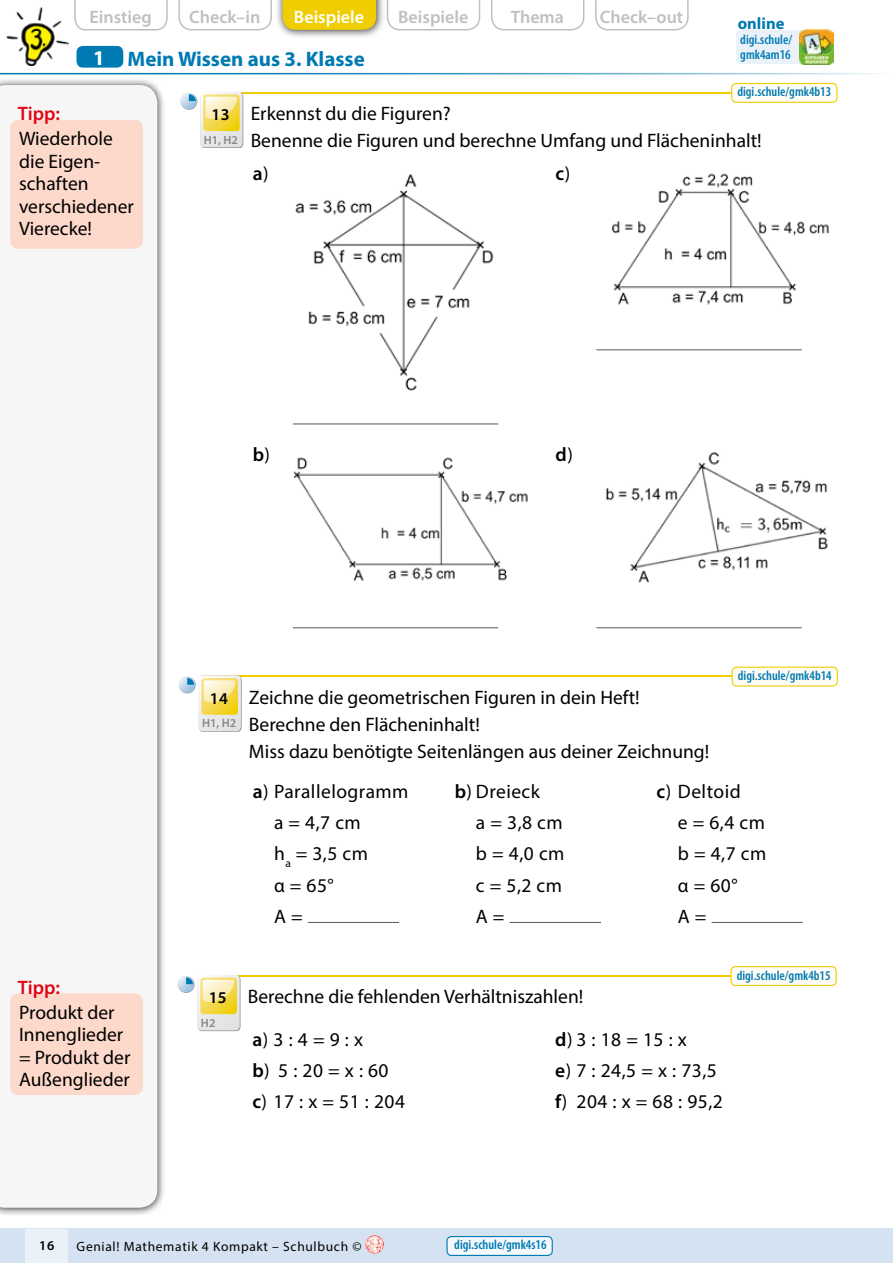
<style>
.page{position:relative;width:893px;height:1263px;background:#fff}
.page>*{position:absolute;margin:0;border:0;box-sizing:border-box;transform-origin:0 0}
.t1{font:700 21px "Myriad Pro";color:#007ab2}
.t2{font:19.5px/22.5px "Myriad Pro";color:#000}
.t3{font:19.5px/31.2px "Myriad Pro";letter-spacing:.025em;color:#000}
.t4{font:600 19.5px "Myriad Pro";color:#e30613}
.t5{font:600 19.5px "Myriad Pro";color:#000}
.t6{font:600 18px "Myriad Pro";color:#c1c0c0}
.t7{font:600 18px "Myriad Pro";color:#fff}
.t8{font:600 16.5px "Myriad Pro";color:#000}
.t9{font:700 16.5px "Myriad Pro";color:#007ab2}
.t10{font:600 condensed 13.5px/15px "Myriad Pro";color:#007ab2}
.t11{font:13.5px "Myriad Pro";letter-spacing:.05em;color:#000}
.t12{font:600 13.5px "Myriad Pro";color:#000}
.t13{font:600 12px "Myriad Pro";color:#878787}
.s1{color:#fff}
.s2{font-weight:400}
.s3{font-weight:600}
</style>
<div class="page">
<div style="left:0;top:1229px;width:893px;height:34px;background:#d4e2f1"></div>
<img style="left:365px;top:1235px;width:19px;height:19px;border-radius:9px">
<div style="left:26px;top:1229px;width:42px;height:34px;background:#eaf1f9"></div>
<div style="left:447px;top:1236px;width:105px;height:19px;background:#f5f8fc;border-radius:4px"></div>
<div style="left:446px;top:1236px;width:107px;height:20px;border:1px solid #007ab2;border-radius:4px"></div>
<hr style="left:0;top:73px;width:893px;height:1px;background:#007ab2">
<div style="left:77px;top:46px;width:46px;height:22px;background:#007ab2;border-radius:6px"></div>
<hr style="left:203px;top:92px;width:629px;height:2px;background:#efcd00">
<hr style="left:201px;top:676px;width:630px;height:1px;background:#efcd00">
<div style="left:181px;top:93px;width:16px;height:17px;background:#c6ccd2;border-radius:50%"></div>
<svg style="left:180px;top:93px;width:17px;height:16px"></svg>
<svg style="left:189px;top:92px;width:54px;height:56px"></svg>
<svg style="left:179px;top:676px;width:16px;height:17px"></svg>
<svg style="left:187px;top:675px;width:55px;height:57px"></svg>
<div style="left:732px;top:83px;width:105px;height:19px;background:#fffcf5;border-radius:4px"></div>
<div style="left:731px;top:83px;width:106px;height:20px;border:1px solid #efcd00;border-radius:4px"></div>
<div style="left:732px;top:667px;width:105px;height:19px;background:#fffcf5;border-radius:4px"></div>
<div style="left:732px;top:667px;width:106px;height:19px;border:1px solid #efcd00;border-radius:4px"></div>
<svg style="left:74px;top:0;width:94px;height:31px"></svg>
<svg style="left:178px;top:0;width:94px;height:31px"></svg>
<div style="left:275px;top:0;width:110px;height:39px;background:#000;opacity:.75"></div>
<div style="left:283px;top:0;width:93px;height:30px;background:#efcd00"></div>
<svg style="left:387px;top:0;width:93px;height:31px"></svg>
<svg style="left:491px;top:0;width:93px;height:31px"></svg>
<svg style="left:595px;top:0;width:94px;height:31px"></svg>
<div style="left:0;top:78px;width:166px;height:1138px;background:#000;opacity:.75"></div>
<div style="left:0;top:85px;width:157px;height:1123px;background:#f6f6f6"></div>
<div style="left:736px;top:30px;width:63px;height:34px;background:#eaf1f9"></div>
<img style="left:799px;top:30px;width:34px;height:34px">
<div style="left:10px;top:120px;width:133px;height:129px;background:#fcd9ca;border-radius:9px"></div>
<div style="left:10px;top:993px;width:133px;height:102px;background:#fcd9ca;border-radius:9px"></div>
<img style="left:295px;top:174px;width:199px;height:217px">
<img style="left:293px;top:457px;width:235px;height:124px">
<img style="left:605px;top:452px;width:223px;height:131px">
<img style="left:611px;top:173px;width:218px;height:132px">
<hr style="left:293px;top:424px;width:205px;height:1px;background:#575756">
<hr style="left:293px;top:627px;width:205px;height:1px;background:#575756">
<hr style="left:596px;top:627px;width:206px;height:1px;background:#575756">
<hr style="left:596px;top:349px;width:206px;height:1px;background:#575756">
<hr style="left:308px;top:922px;width:91px;height:1px;background:#575756">
<hr style="left:510px;top:922px;width:91px;height:1px;background:#575756">
<hr style="left:712px;top:922px;width:91px;height:1px;background:#575756">
<hr style="left:200px;top:975px;width:629px;height:2px;background:#efcd00">
<svg style="left:178px;top:976px;width:16px;height:16px"></svg>
<svg style="left:186px;top:975px;width:54px;height:56px"></svg>
<div style="left:731px;top:966px;width:105px;height:19px;background:#fffcf5;border-radius:4px"></div>
<div style="left:730px;top:966px;width:107px;height:20px;border:1px solid #efcd00;border-radius:4px"></div>
<img style="left:6px;top:7px;width:62px;height:58px">
<p class="t6" style="left:90px;top:6px;width:64px">Einstieg</p>
<p class="t6" style="left:189px;top:6px;width:73px">Check–in</p>
<p class="t7" style="left:294px;top:6px;width:72px">Beispiele</p>
<p class="t6" style="left:398px;top:6px;width:72px">Beispiele</p>
<p class="t6" style="left:511px;top:6px;width:55px">Thema</p>
<p class="t6" style="left:600px;top:6px;width:85px">Check–out</p>
<p class="t9" style="left:738px;top:13px;width:48px">online</p>
<p class="t10" style="left:740px;top:33px;width:53px">digi.schule/ gmk4am16</p>
<p class="t1" style="left:93px;top:45px;width:273px"><span class="s1">1</span> Mein Wissen aus 3. Klasse</p>
<p class="t2" style="left:251px;top:100px;width:512px;line-height:27px">Erkennst du die Figuren?<br>Benenne die Figuren und berechne Umfang und Flächeninhalt!</p>
<p class="t10" style="left:737px;top:85px;width:95px">digi.schule/gmk4b13</p>
<p class="t4" style="left:18px;top:101px;width:44px">Tipp:</p>
<p class="t2" style="left:19px;top:127px;width:116px">Wiederhole die Eigen&shy;schaften verschiedener<br>Vierecke!</p>
<p class="t8" style="left:212px;top:104px;width:20px">13</p>
<p class="t13" style="left:204px;top:132px;width:36px">H1, H2</p>
<p class="t5" style="left:253px;top:161px;width:17px">a<span class="s2">)</span></p>
<p class="t5" style="left:556px;top:161px;width:16px">c<span class="s2">)</span></p>
<p class="t5" style="left:253px;top:442px;width:19px">b<span class="s2">)</span></p>
<p class="t5" style="left:556px;top:442px;width:19px">d<span class="s2">)</span></p>
<p class="t4" style="left:18px;top:974px;width:44px">Tipp:</p>
<p class="t2" style="left:19px;top:1000px;width:113px">Produkt der<br>Innenglieder = Produkt der<br>Außenglieder</p>
<p class="t8" style="left:210px;top:688px;width:20px">14</p>
<p class="t13" style="left:202px;top:716px;width:36px">H1, H2</p>
<p class="t2" style="left:249px;top:683px;width:462px;line-height:27px">Zeichne die geometrischen Figuren in dein Heft!<br>Berechne den Flächeninhalt!<br>Miss dazu benötigte Seitenlängen aus deiner Zeichnung!</p>
<p class="t10" style="left:738px;top:668px;width:95px">digi.schule/gmk4b14</p>
<p class="t3" style="left:274px;top:775px;width:136px;text-indent:-21px"><span class="s3">a</span>) Parallelogramm a = 4,7 cm<br>h<sub>a</sub> = 3,5 cm<br>α = 65°<br>A =</p>
<p class="t3" style="left:476px;top:775px;width:90px;text-indent:-21px"><span class="s3">b</span>) Dreieck<br>a = 3,8 cm b = 4,0 cm c = 5,2 cm<br>A =</p>
<p class="t3" style="left:678px;top:775px;width:90px;text-indent:-21px"><span class="s3">c</span>) Deltoid<br>e = 6,4 cm b = 4,7 cm α = 60°<br>A =</p>
<p class="t8" style="left:209px;top:987px;width:20px">15</p>
<p class="t13" style="left:201px;top:1015px;width:16px">H2</p>
<p class="t2" style="left:248px;top:985px;width:337px">Berechne die fehlenden Verhältniszahlen!</p>
<p class="t2" style="left:252px;top:1023px;width:154px;line-height:31.2px"><span class="s3">a</span>) 3 : 4 = 9 : x<br><span class="s3">b</span>) 5 : 20 = x : 60 <span class="s3">c</span>) 17 : x = 51 : 204</p>
<p class="t3" style="left:555px;top:1023px;width:169px"><span class="s3">d</span>) 3 : 18 = 15 : x<br><span class="s3">e</span>) 7 : 24,5 = x : 73,5 <span class="s3">f</span>) 204 : x = 68 : 95,2</p>
<p class="t10" style="left:737px;top:968px;width:95px">digi.schule/gmk4b15</p>
<p class="t12" style="left:39px;top:1236px;width:17px">16</p>
<p class="t11" style="left:77px;top:1238px;width:286px">Genial! Mathematik 4 Kompakt – Schulbuch ©</p>
<p class="t10" style="left:454px;top:1238px;width:94px">digi.schule/gmk4s16</p>
</div>
